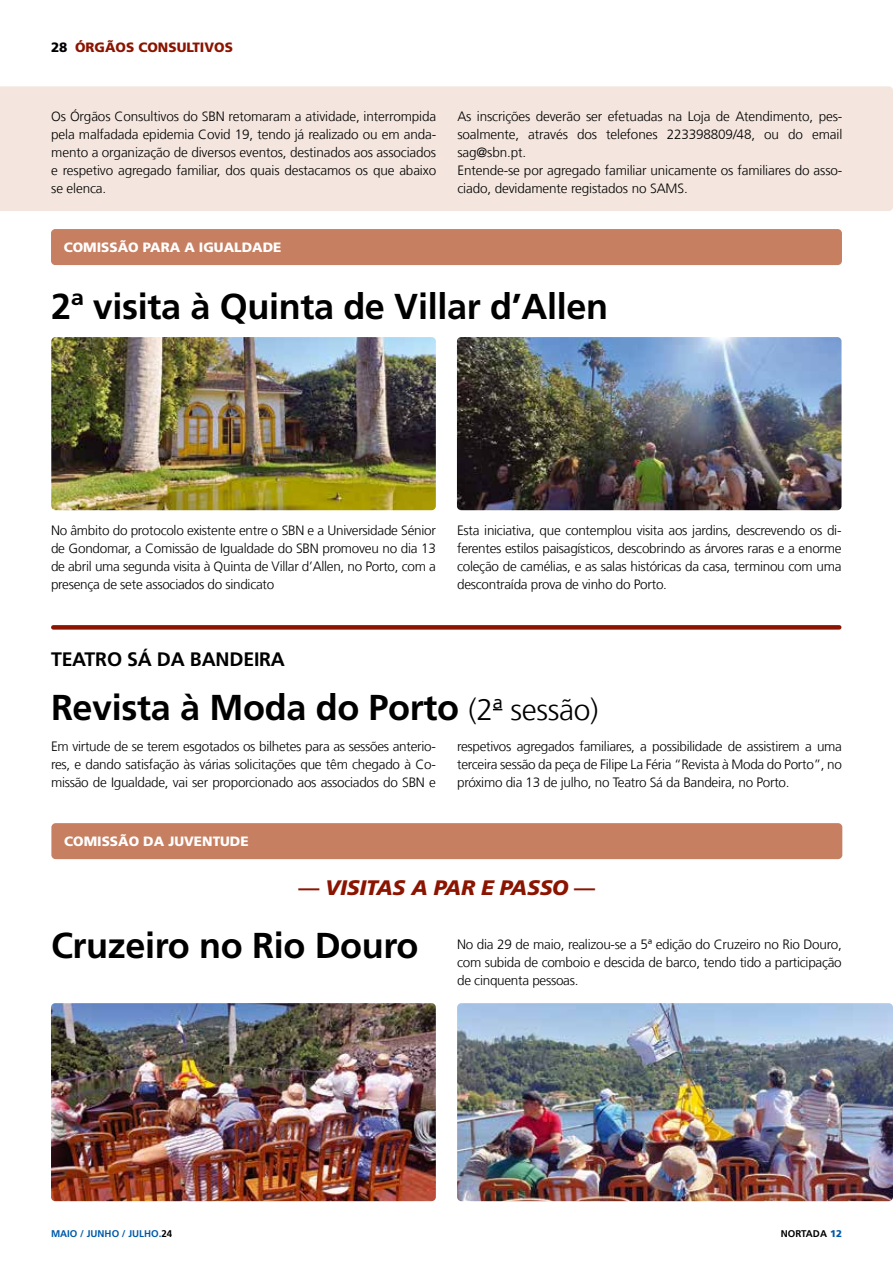
<style>
.page{position:relative;width:893px;height:1263px;background:#fff}
.page>*{position:absolute;margin:0;border:0;box-sizing:border-box;transform-origin:0 0}
.t1{font:700 36px "Frutiger LT Com";letter-spacing:-.01em;color:#000}
.t2{font:italic 900 21px "Frutiger LT Com";letter-spacing:-.01em;color:#8b1400}
.t3{font:700 19.5px "Frutiger LT Com";letter-spacing:-.01em;color:#000}
.t4{font:300 13.5px/18px "Frutiger LT Com";letter-spacing:-.02em;color:#000;text-align:justify}
.t5{font:900 13.5px "Frutiger LT Com";color:#fff}
.t6{font:900 13.5px "Frutiger LT Com";color:#8b1400}
.t7{font:700 9.75px "Frutiger LT Com";color:#005aa9}
.t8{font:700 9.75px "Frutiger LT Com";color:#000}
.s1{color:#000}
.s2{font-weight:300;font-size:30px}
.s3{font-weight:700;font-style:normal}
.s4{font-weight:900;color:#005aa9}
</style>
<div class="page">
<div style="left:0;top:86px;width:893px;height:125px;background:#f4e6de"></div>
<div style="left:51px;top:229px;width:791px;height:36px;background:#c67f61;border-radius:4px"></div>
<div style="left:53px;top:625px;width:786px;height:5px;background:#8b1400"></div>
<div style="left:51px;top:823px;width:791px;height:36px;background:#c67f61;border-radius:4px"></div>
<img style="left:51px;top:337px;width:385px;height:173px">
<img style="left:457px;top:337px;width:384px;height:173px">
<img style="left:457px;top:1003px;width:436px;height:198px">
<img style="left:51px;top:1003px;width:385px;height:198px">
<p class="t6" style="left:51px;top:40px;width:183px"><span class="s1">28</span> ÓRGÃOS CONSULTIVOS</p>
<p class="t4" style="left:51px;top:107px;width:386px">Os Órgãos Consultivos do SBN retomaram a atividade, interrompida pela malfadada epidemia Covid 19, tendo já realizado ou em anda&shy;mento a organização de diversos eventos, destinados aos associados e respetivo agregado familiar, dos quais destacamos os que abaixo se elenca.</p>
<p class="t4" style="left:457px;top:107px;width:386px;text-align:left">As inscrições deverão ser efetuadas na Loja de Atendimento, pes&shy;soalmente, através dos telefones 223398809/48, ou do email sag@sbn.pt.<br>Entende-se por agregado familiar unicamente os familiares do asso&shy;ciado, devidamente registados no SAMS.</p>
<p class="t5" style="left:64px;top:239px;width:219px">COMISSÃO PARA A IGUALDADE</p>
<h1 class="t1" style="left:51px;top:285px;width:558px">2ª visita à Quinta de Villar d’Allen</h1>
<p class="t4" style="left:51px;top:521px;width:386px">No âmbito do protocolo existente entre o SBN e a Universidade Sénior de Gondomar, a Comissão de Igualdade do SBN promoveu no dia 13 de abril uma segunda visita à Quinta de Villar d’Allen, no Porto, com a presença de sete associados do sindicato</p>
<p class="t4" style="left:457px;top:521px;width:386px">Esta iniciativa, que contemplou visita aos jardins, descrevendo os di&shy;ferentes estilos paisagísticos, descobrindo as árvores raras e a enorme coleção de camélias, e as salas históricas da casa, terminou com uma descontraída prova de vinho do Porto.</p>
<h3 class="t3" style="left:51px;top:647px;width:235px">TEATRO SÁ DA BANDEIRA</h3>
<h1 class="t1" style="left:51px;top:686px;width:549px">Revista à Moda do Porto <span class="s2">(2ª sessão)</span></h1>
<p class="t4" style="left:51px;top:737px;width:386px">Em virtude de se terem esgotados os bilhetes para as sessões anterio&shy;res, e dando satisfação às várias solicitações que têm chegado à Co&shy;missão de Igualdade, vai ser proporcionado aos associados do SBN e</p>
<p class="t5" style="left:64px;top:833px;width:186px">COMISSÃO DA JUVENTUDE</p>
<p class="t4" style="left:457px;top:737px;width:386px">respetivos agregados familiares, a possibilidade de assistirem a uma terceira sessão da peça de Filipe La Féria “Revista à Moda do Porto”, no próximo dia 13 de julho, no Teatro Sá da Bandeira, no Porto.</p>
<h2 class="t2" style="left:299px;top:875px;width:298px"><span class="s3">—</span> VISITAS A PAR E PASSO <span class="s3">—</span></h2>
<h1 class="t1" style="left:51px;top:924px;width:369px">Cruzeiro no Rio Douro</h1>
<p class="t4" style="left:457px;top:935px;width:386px">No dia 29 de maio, realizou-se a 5ª edição do Cruzeiro no Rio Douro, com subida de comboio e descida de barco, tendo tido a participação de cinquenta pessoas.</p>
<p class="t7" style="left:51px;top:1228px;width:123px">MAIO / JUNHO / JULHO.<span class="s1">24</span></p>
<p class="t8" style="left:781px;top:1228px;width:63px">NORTADA <span class="s4">12</span></p>
</div>
